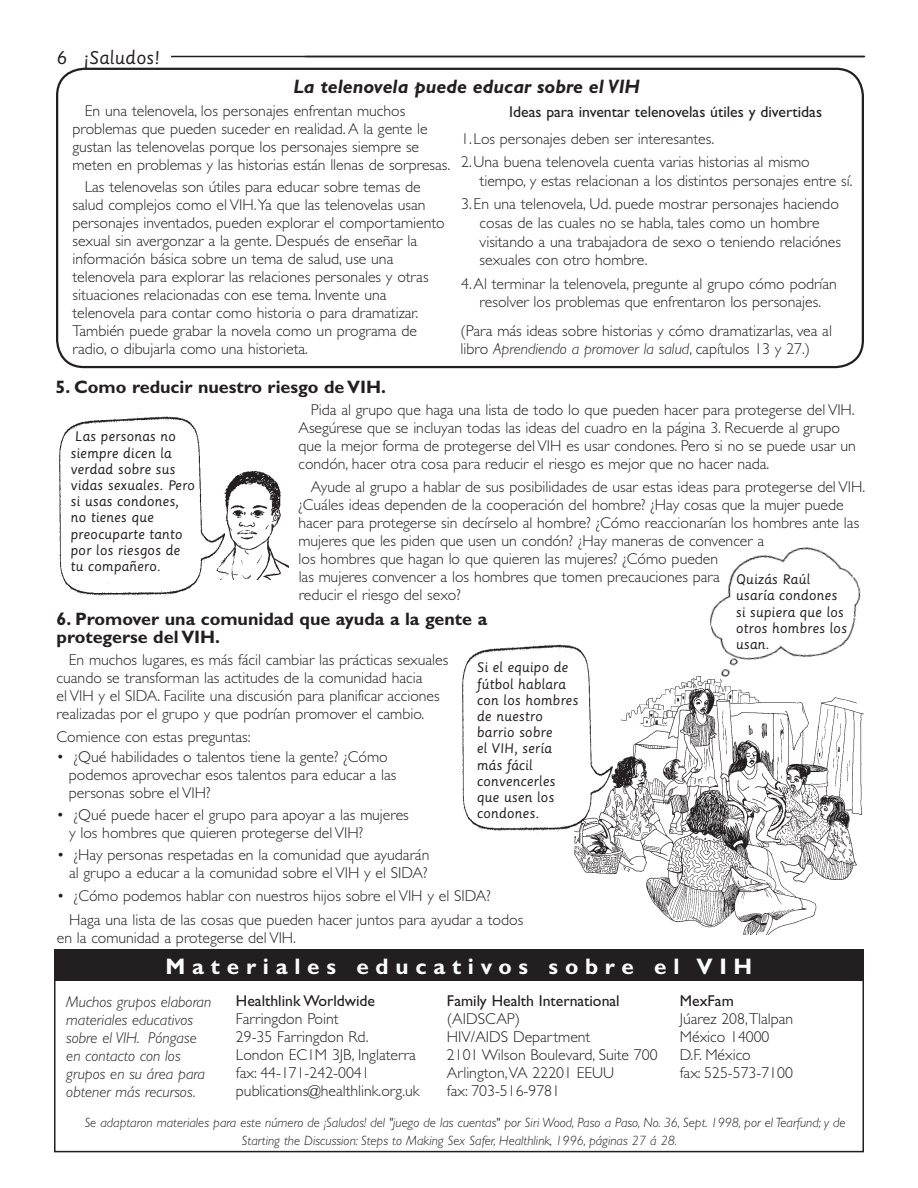
<style>
.page{position:relative;width:918px;height:1188px;background:#fff}
.page>*{position:absolute;margin:0;border:0;box-sizing:border-box;transform-origin:0 0}
.t1{font:700 22.5px "Gill Sans";letter-spacing:.3em;color:#fff}
.t2{font:italic 700 19.5px "Gill Sans";color:#231f20}
.t3{font:700 18px/18px "Gill Sans";color:#231f20}
.t4{font:18px "Sassoon Primary";color:#231f20}
.t5{font:300 15.75px/18px "Gill Sans";color:#231f20}
.t6{font:italic 300 15.75px/18px "Gill Sans";color:#231f20}
.t7{font:15.75px "Gill Sans";color:#231f20}
.t8{font:13.5px/16.2px "Sassoon Primary";color:#231f20}
.t9{font:italic 300 13.5px/18px "Gill Sans";color:#231f20}
.s1{font-style:italic}
</style>
<div class="page">
<img style="left:710px;top:547px;width:151px;height:119px">
<hr style="left:171px;top:56px;width:694px;height:1px;background:#231f20">
<img style="left:462px;top:644px;width:126px;height:194px">
<div style="left:54px;top:953px;width:810px;height:199px;border:2px solid #231f20"></div>
<div style="left:54px;top:950px;width:810px;height:31px;background:#231f20"></div>
<img style="left:575px;top:666px;width:289px;height:268px">
<img style="left:224px;top:471px;width:64px;height:109px">
<img style="left:59px;top:413px;width:165px;height:185px">
<div style="left:56px;top:68px;width:808px;height:300px;border:2px solid #231f20;border-radius:27px"></div>
<p class="t4" style="left:57px;top:47px;width:105px">6 ¡Saludos!</p>
<p class="t2" style="left:294px;top:75px;width:348px">La telenovela puede educar sobre el VIH</p>
<p class="t5" style="left:73px;top:102px;width:379px;text-indent:12px">En una telenovela, los personajes enfrentan muchos problemas que pueden suceder en realidad. A la gente le gustan las telenovelas porque los personajes siempre se meten en problemas y las historias están llenas de sorpresas.</p>
<p class="t5" style="left:73px;top:178px;width:374px;text-indent:12px">Las telenovelas son útiles para educar sobre temas de salud complejos como el VIH. Ya que las telenovelas usan personajes inventados, pueden explorar el comportamiento sexual sin avergonzar a la gente. Después de enseñar la información básica sobre un tema de salud, use una telenovela para explorar las relaciones personales y otras situaciones relacionadas con ese tema. Invente una telenovela para contar como historia o para dramatizar.<br>También puede grabar la novela como un programa de radio, o dibujarla como una historieta.</p>
<p class="t7" style="left:509px;top:103px;width:314px">Ideas para inventar telenovelas útiles y divertidas</p>
<p class="t5" style="left:461px;top:128px;width:350px;line-height:23.1px">1.Los personajes deben ser interesantes.<br>2.Una buena telenovela cuenta varias historias al mismo</p>
<p class="t5" style="left:461px;top:170px;width:393px;line-height:23.1px;text-indent:18px">tiempo, y estas relacionan a los distintos personajes entre sí.<br>3.En una telenovela, Ud. puede mostrar personajes haciendo</p>
<p class="t5" style="left:480px;top:213px;width:363px;line-height:18.8px">cosas de las cuales no se habla, tales como un hombre visitando a una trabajadora de sexo o teniendo relaciónes sexuales con otro hombre.</p>
<p class="t5" style="left:461px;top:274px;width:377px;line-height:18.8px;text-align:center">4.Al terminar la telenovela, pregunte al grupo cómo podrían resolver los problemas que enfrentaron los personajes.</p>
<p class="t5" style="left:460px;top:322px;width:373px">(Para más ideas sobre historias y cómo dramatizarlas, vea al libro <span class="s1">Aprendiendo a promover la salud</span>, capítulos 13 y 27.)</p>
<p class="t3" style="left:56px;top:378px;width:332px">5. Como reducir nuestro riesgo de VIH.</p>
<p class="t5" style="left:298px;top:401px;width:559px;text-indent:12px">Pida al grupo que haga una lista de todo lo que pueden hacer para protegerse del VIH.<br>Asegúrese que se incluyan todas las ideas del cuadro en la página 3. Recuerde al grupo que la mejor forma de protegerse del VIH es usar condones. Pero si no se puede usar un condón, hacer otra cosa para reducir el riesgo es mejor que no hacer nada.</p>
<p class="t5" style="left:298px;top:478px;width:568px;text-indent:12px">Ayude al grupo a hablar de sus posibilidades de usar estas ideas para protegerse del VIH. ¿Cuáles ideas dependen de la cooperación del hombre? ¿Hay cosas que la mujer puede hacer para protegerse sin decírselo al hombre? ¿Cómo reaccionarían los hombres ante las mujeres que les piden que usen un condón? ¿Hay maneras de convencer a<br>los hombres que hagan lo que quieren las mujeres? ¿Cómo pueden<br>las mujeres convencer a los hombres que tomen precauciones para<br>reducir el riesgo del sexo?</p>
<p class="t8" style="left:71px;top:429px;width:126px;text-indent:4px">Las personas no siempre dicen la verdad sobre sus vidas sexuales. Pero si usas condones, no tienes que preocuparte tanto por los riesgos de tu compañero.</p>
<p class="t8" style="left:736px;top:572px;width:113px">Quizás Raúl usaría condones si supiera que los otros hombres los usan.</p>
<p class="t3" style="left:57px;top:610px;width:432px">6. Promover una comunidad que ayuda a la gente a protegerse del VIH.</p>
<p class="t5" style="left:57px;top:651px;width:393px;text-indent:12px">En muchos lugares, es más fácil cambiar las prácticas sexuales cuando se transforman las actitudes de la comunidad hacia<br>el VIH y el SIDA. Facilite una discusión para planificar acciones realizadas por el grupo y que podrían promover el cambio.</p>
<p class="t5" style="left:57px;top:728px;width:195px">Comience con estas preguntas:</p>
<p class="t5" style="left:69px;top:748px;width:329px;text-indent:-12px">• ¿Qué habilidades o talentos tiene la gente? ¿Cómo podemos aprovechar esos talentos para educar a las personas sobre el VIH?</p>
<p class="t5" style="left:69px;top:806px;width:341px;text-indent:-12px">• ¿Qué puede hacer el grupo para apoyar a las mujeres y los hombres que quieren protegerse del VIH?</p>
<p class="t5" style="left:57px;top:846px;width:374px;text-align:right">• ¿Hay personas respetadas en la comunidad que ayudarán al grupo a educar a la comunidad sobre el VIH y el SIDA?</p>
<p class="t5" style="left:69px;top:883px;width:456px;line-height:24.5px;text-indent:-12px">• ¿Cómo podemos hablar con nuestros hijos sobre el VIH y el SIDA?<br>Haga una lista de las cosas que pueden hacer juntos para ayudar a todos</p>
<p class="t5" style="left:57px;top:929px;width:241px">en la comunidad a protegerse del VIH.</p>
<p class="t8" style="left:477px;top:660px;width:103px">Si el equipo de fútbol hablara con los hombres de nuestro barrio sobre<br>el VIH, sería más fácil convencerles que usen los condones.</p>
<h1 class="t1" style="left:166px;top:953px;width:588px">Materiales educativos sobre el VIH</h1>
<p class="t6" style="left:66px;top:993px;width:147px">Muchos grupos elaboran materiales educativos sobre el VIH. Póngase en contacto con los grupos en su área para obtener más recursos.</p>
<p class="t7" style="left:236px;top:991px;width:141px">Healthlink Worldwide</p>
<p class="t5" style="left:236px;top:1009px;width:185px">Farringdon Point<br>29-35 Farringdon Rd.<br>London EC1M 3JB, Inglaterra fax: 44-171-242-0041 publications@healthlink.org.uk</p>
<p class="t7" style="left:447px;top:991px;width:174px">Family Health International</p>
<p class="t5" style="left:447px;top:1009px;width:212px">(AIDSCAP)<br>HIV/AIDS Department<br>2101 Wilson Boulevard, Suite 700<br>Arlington, VA 22201 EEUU<br>fax: 703-516-9781</p>
<p class="t7" style="left:680px;top:991px;width:55px">MexFam</p>
<p class="t5" style="left:680px;top:1009px;width:115px">Júarez 208, Tlalpan<br>México 14000<br>D.F. México<br>fax: 525-573-7100</p>
<p class="t9" style="left:242px;top:1113px;width:605px;text-indent:-157px">Se adaptaron materiales para este número de ¡Saludos! del "juego de las cuentas" por Siri Wood, Paso a Paso, No. 36, Sept. 1998, por el Tearfund; y de<br>Starting the Discussion: Steps to Making Sex Safer, Healthlink, 1996, páginas 27 á 28.</p>
</div>
